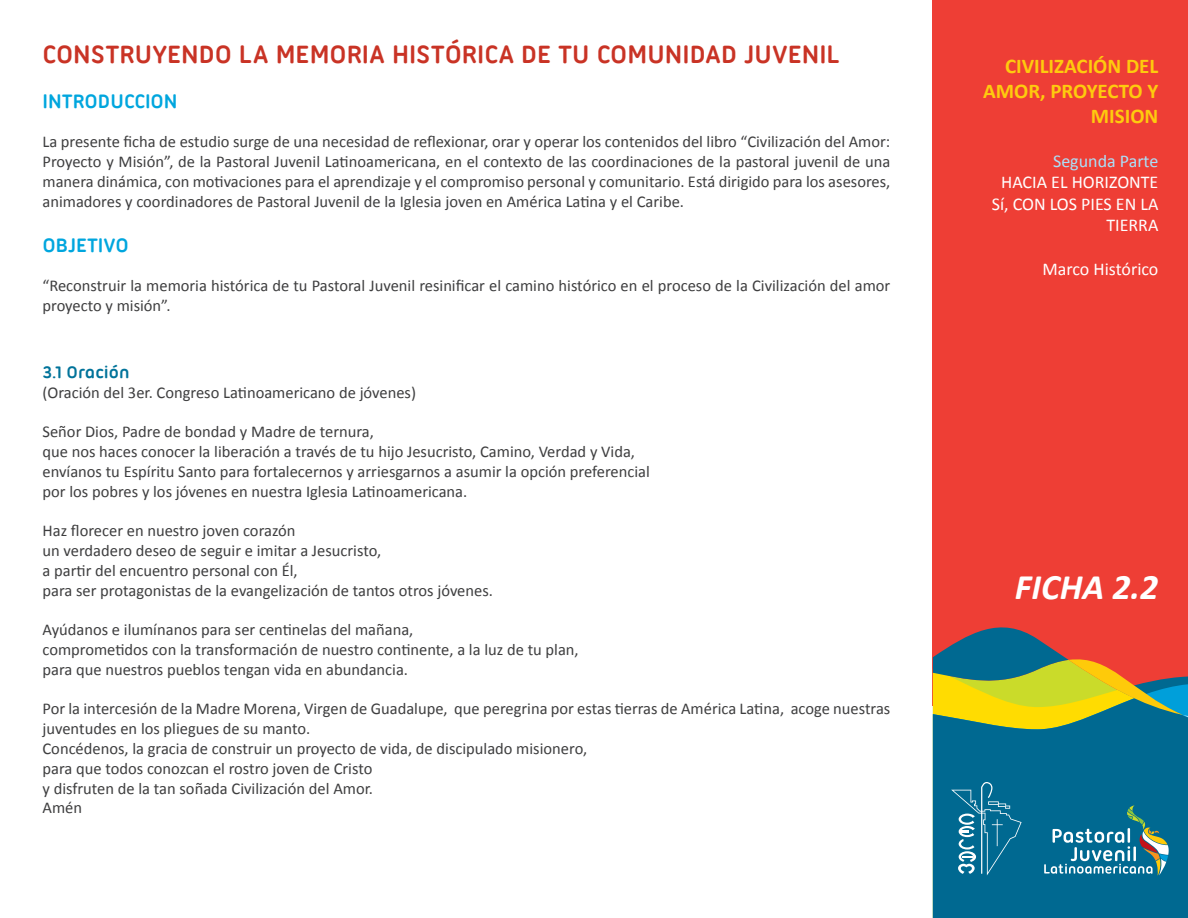
<style>
.page{position:relative;width:1188px;height:918px;background:#fff}
.page>*{position:absolute;margin:0;border:0;box-sizing:border-box;transform-origin:0 0}
.t1{font:italic 700 36px "Calibri";color:#fff}
.titulos{font:700 27px "Ubuntu Titling";color:#c93325}
.t2{font:700 21px/25.2px "Calibri";color:#fecb0e;text-align:right}
.subtitulos{font:700 21px "Ubuntu Titling";color:#00a6de}
.t3{font:18px/21.6px "Calibri";color:#fff;text-align:right}
.t4{font:18px "Calibri";color:#aae0f9}
.subtitulo_3{font:700 18px "Ubuntu Titling";color:#00739a}
.texto{font:16.5px/19.8px "Calibri";color:#3e3e3f}
</style>
<div class="page">
<div style="left:933px;top:0;width:255px;height:705px;background:#ee3e35"></div>
<div style="left:933px;top:717px;width:255px;height:201px;background:#006991"></div>
<svg style="left:933px;top:627px;width:255px;height:90px"></svg>
<svg style="left:951px;top:782px;width:71px;height:93px;background:#1f7b9e"></svg>
<svg style="left:1044px;top:805px;width:125px;height:70px;background:#32829c"></svg>
<p class="titulos" style="left:43px;top:38px;width:798px">CONSTRUYENDO LA MEMORIA HISTÓRICA DE TU COMUNIDAD JUVENIL</p>
<p class="subtitulos" style="left:43px;top:89px;width:137px">INTRODUCCION</p>
<p class="texto" style="left:43px;top:131px;width:849px;text-align:justify">La presente ficha de estudio surge de una necesidad de reflexionar, orar y operar los contenidos del libro “Civilización del Amor:<br>Proyecto y Misión”, de la Pastoral Juvenil Latinoamericana, en el contexto de las coordinaciones de la pastoral juvenil de una manera dinámica, con motivaciones para el aprendizaje y el compromiso personal y comunitario. Está dirigido para los asesores, animadores y coordinadores de Pastoral Juvenil de la Iglesia joven en América Latina y el Caribe.</p>
<p class="subtitulos" style="left:43px;top:233px;width:88px">OBJETIVO</p>
<p class="texto" style="left:43px;top:275px;width:849px">“Reconstruir la memoria histórica de tu Pastoral Juvenil resinificar el camino histórico en el proceso de la Civilización del amor proyecto y misión”.</p>
<p class="subtitulo_3" style="left:43px;top:361px;width:88px">3.1 Oración</p>
<p class="texto" style="left:43px;top:381px;width:375px">(Oración del 3er. Congreso Latinoamericano de jóvenes)</p>
<p class="texto" style="left:43px;top:421px;width:333px">Señor Dios, Padre de bondad y Madre de ternura,</p>
<p class="texto" style="left:43px;top:441px;width:594px">que nos haces conocer la liberación a través de tu hijo Jesucristo, Camino, Verdad y Vida,</p>
<p class="texto" style="left:43px;top:461px;width:609px">envíanos tu Espíritu Santo para fortalecernos y arriesgarnos a asumir la opción preferencial</p>
<p class="texto" style="left:43px;top:480px;width:426px">por los pobres y los jóvenes en nuestra Iglesia Latinoamericana.</p>
<p class="texto" style="left:43px;top:520px;width:254px">Haz florecer en nuestro joven corazón</p>
<p class="texto" style="left:43px;top:540px;width:340px">un verdadero deseo de seguir e imitar a Jesucristo,</p>
<p class="texto" style="left:43px;top:560px;width:257px">a partir del encuentro personal con Él,</p>
<p class="texto" style="left:43px;top:579px;width:452px">para ser protagonistas de la evangelización de tantos otros jóvenes.</p>
<p class="texto" style="left:43px;top:619px;width:372px">Ayúdanos e ilumínanos para ser centinelas del mañana,</p>
<p class="texto" style="left:43px;top:639px;width:538px">comprometidos con la transformación de nuestro continente, a la luz de tu plan,</p>
<p class="texto" style="left:43px;top:659px;width:367px">para que nuestros pueblos tengan vida en abundancia.</p>
<p class="texto" style="left:43px;top:698px;width:849px">Por la intercesión de la Madre Morena, Virgen de Guadalupe, que peregrina por estas tierras de América Latina, acoge nuestras juventudes en los pliegues de su manto.</p>
<p class="texto" style="left:43px;top:738px;width:546px">Concédenos, la gracia de construir un proyecto de vida, de discipulado misionero,</p>
<p class="texto" style="left:43px;top:758px;width:331px">para que todos conozcan el rostro joven de Cristo</p>
<p class="texto" style="left:43px;top:777px;width:332px">y disfruten de la tan soñada Civilización del Amor.</p>
<p class="texto" style="left:43px;top:797px;width:41px">Amén</p>
<p class="t2" style="left:983px;top:52px;width:177px">CIVILIZACIÓN DEL<br>AMOR, PROYECTO Y<br>MISION</p>
<p class="t4" style="left:1053px;top:149px;width:107px">Segunda Parte</p>
<p class="t3" style="left:992px;top:171px;width:168px">HACIA EL HORIZONTE<br>Sí, CON LOS PIES EN LA<br>TIERRA</p>
<p class="t3" style="left:1043px;top:257px;width:117px">Marco Histórico</p>
<h1 class="t1" style="left:1015px;top:564px;width:145px">FICHA 2.2</h1>
</div>
